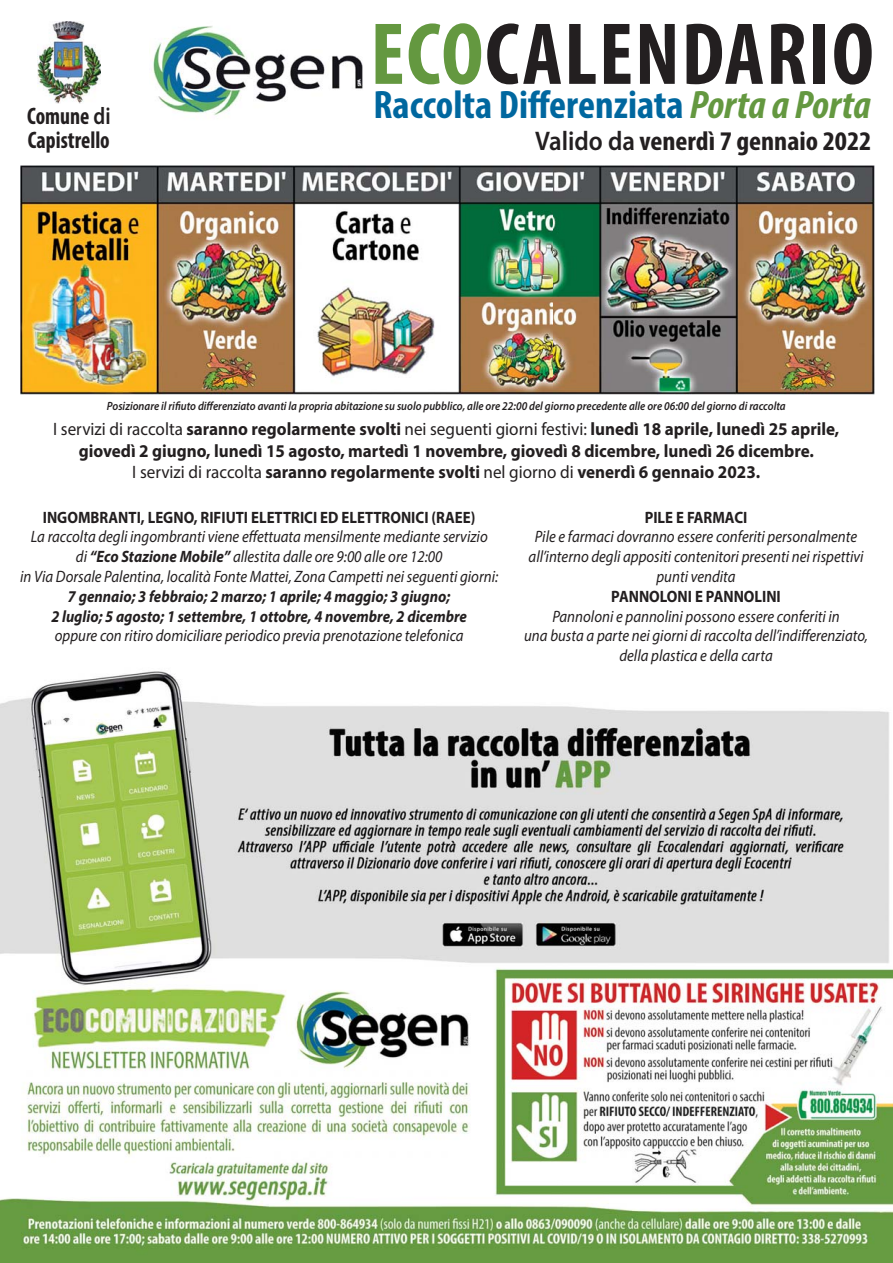
<style>
.page{position:relative;width:893px;height:1263px;background:#fff}
.page>*{position:absolute;margin:0;border:0;box-sizing:border-box;transform-origin:0 0}
.t1{font:700 condensed 88.8px "Myriad Pro";letter-spacing:.02em;color:#231f20}
.t2{font:700 condensed 39.9px "Myriad Pro";color:#00679f}
.t3{font:700 condensed 27px "Myriad Pro";color:#231f20;scale:1.06 1}
.t4{font:700 condensed 24px "Myriad Pro";color:#231f20;scale:.92 1}
.t5{font:700 18px/21.6px "Myriad Pro";color:#231f20;text-align:center;scale:.95 1}
.t6{font:italic 16.5px/19.8px "Myriad Pro";color:#231f20;text-align:center;scale:.9 1}
.t7{font:italic 700 16.5px/19.8px "Myriad Pro";color:#231f20;text-align:center;scale:.9 1}
.t8{font:700 16.5px "Myriad Pro";color:#231f20;scale:.9 1}
.t9{font:italic 600 12px "Myriad Pro";color:#231f20;scale:.9 1}
.s1{font-weight:600;font-stretch:normal}
.s2{color:#649840}
.s3{font-style:italic;color:#649840}
.s4{font-weight:400}
.s5{font-weight:700}
</style>
<div class="page">
<img style="left:0;top:671px;width:893px;height:592px">
<img style="left:38px;top:21px;width:62px;height:83px">
<img style="left:21px;top:165px;width:853px;height:230px">
<img style="left:153px;top:26px;width:210px;height:89px">
<h3 class="t4" style="left:27px;top:107px;width:92px">Comune <span class="s1">di</span></h3>
<h3 class="t4" style="left:28px;top:131px;width:91px">Capistrello</h3>
<h1 class="t1" style="left:370px;top:20px;width:505px"><span class="s2">ECO</span>CALENDARIO</h1>
<h2 class="t2" style="left:373px;top:89px;width:499px">Raccolta Differenziata <span class="s3">Porta a Porta</span></h2>
<h3 class="t3" style="left:535px;top:131px;width:319px"><span class="s1">Valido da</span> venerdì 7 gennaio 2022</h3>
<p class="t9" style="left:107px;top:401px;width:756px">Posizionare il rifiuto differenziato avanti la propria abitazione su suolo pubblico, alle ore 22:00 del giorno precedente alle ore 06:00 del giorno di raccolta</p>
<p class="t5" style="left:53px;top:420px;width:829px"><span class="s4">I servizi di raccolta</span> saranno regolarmente svolti <span class="s4">nei seguenti giorni festivi:</span> lunedì 18 aprile, lunedì 25 aprile, giovedì 2 giugno, lunedì 15 agosto, martedì 1 novembre, giovedì 8 dicembre, lunedì 26 dicembre.<br><span class="s4">I servizi di raccolta</span> saranno regolarmente svolti <span class="s4">nel giorno di</span> venerdì 6 gennaio 2023.</p>
<p class="t8" style="left:43px;top:511px;width:482px">INGOMBRANTI, LEGNO, RIFIUTI ELETTRICI ED ELETTRONICI (RAEE)</p>
<p class="t6" style="left:20px;top:528px;width:533px">La raccolta degli ingombranti viene effettuata mensilmente mediante servizio<br>di <span class="s5">“Eco Stazione Mobile”</span> allestita dalle ore 9:00 alle ore 12:00<br>in Via Dorsale Palentina, località Fonte Mattei, Zona Campetti nei seguenti giorni:</p>
<p class="t7" style="left:51px;top:587px;width:463px">7 gennaio; 3 febbraio; 2 marzo; 1 aprile; 4 maggio; 3 giugno;<br>2 luglio; 5 agosto; 1 settembre, 1 ottobre, 4 novembre, 2 dicembre</p>
<p class="t6" style="left:55px;top:627px;width:455px">oppure con ritiro domiciliare periodico previa prenotazione telefonica</p>
<p class="t8" style="left:645px;top:511px;width:116px">PILE E FARMACI</p>
<p class="t6" style="left:529px;top:528px;width:374px">Pile e farmaci dovranno essere conferiti personalmente all’interno degli appositi contenitori presenti nei rispettivi punti vendita</p>
<p class="t8" style="left:611px;top:590px;width:190px">PANNOLONI E PANNOLINI</p>
<p class="t6" style="left:524px;top:607px;width:383px">Pannoloni e pannolini possono essere conferiti in<br>una busta a parte nei giorni di raccolta dell’indifferenziato, della plastica e della carta</p>
</div>
